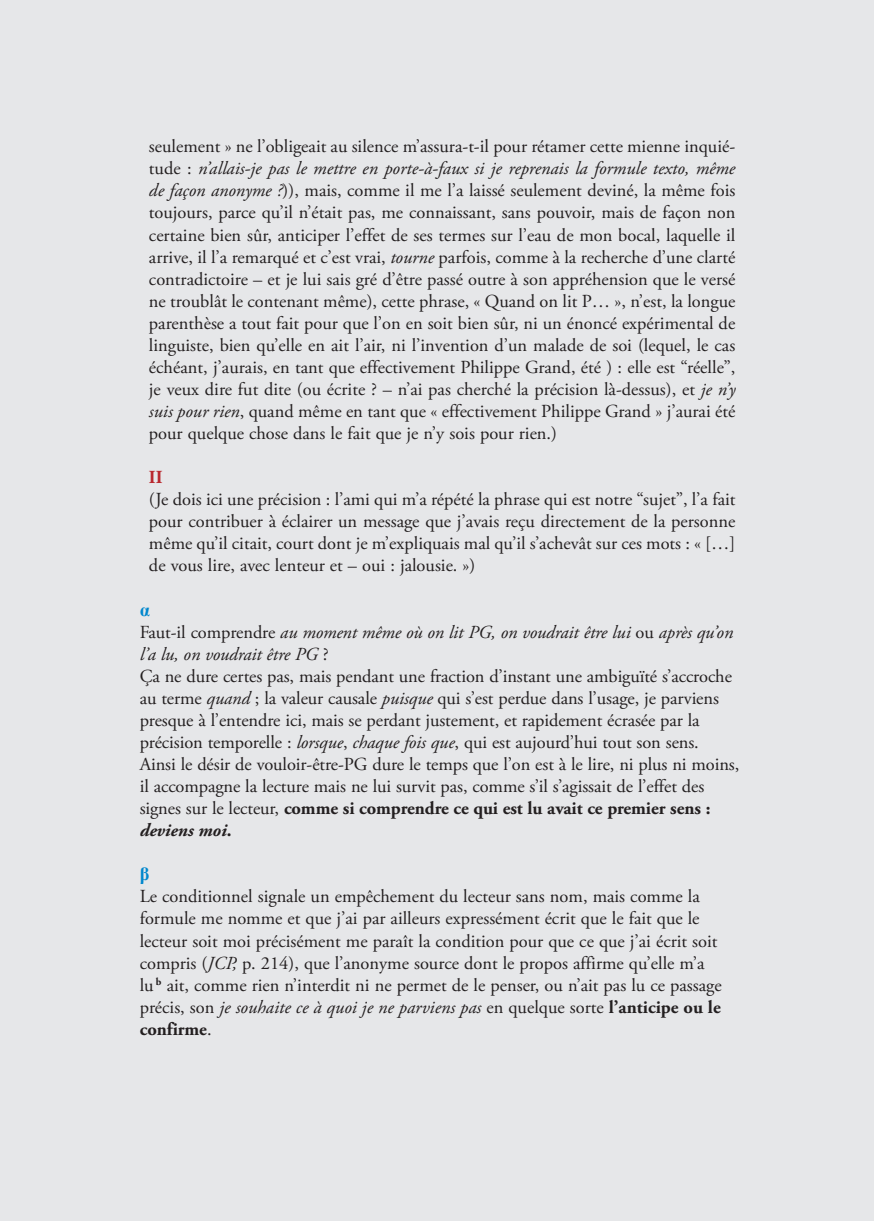
<style>
.page{position:relative;width:874px;height:1221px;background:#fff}
.page>*{position:absolute;margin:0;border:0;box-sizing:border-box;transform-origin:0 0}
.t1{font:18.38px/22.1px "Adobe Garamond Pro";letter-spacing:-.005em;color:#231f20;text-align:justify}
.t2{font:700 18.38px "Adobe Garamond Pro";color:#b9282e}
.t3{font:700 18.38px "Times New Roman";color:#0087cd}
.s1{font-style:italic}
.s2{font-weight:700}
.s3{font-weight:700;font-style:italic}
</style>
<div class="page">
<div style="left:0;top:0;width:873px;height:1220px;background:#e6e7e9"></div>
<p class="t1" style="left:149px;top:136px;width:587px">seulement » ne l’obligeait au silence m’assura-t-il pour rétamer cette mienne inquié&shy;tude : <span class="s1">n’allais-je pas le mettre en porte-à-faux si je reprenais la formule texto, même de façon anonyme ?</span>)), mais, comme il me l’a laissé seulement deviné, la même fois toujours, parce qu’il n’était pas, me connaissant, sans pouvoir, mais de façon non certaine bien sûr, anticiper l’effet de ses termes sur l’eau de mon bocal, laquelle il arrive, il l’a remarqué et c’est vrai, <span class="s1">tourne</span> parfois, comme à la recherche d’une clarté contradictoire – et je lui sais gré d’être passé outre à son appréhension que le versé ne troublât le contenant même), cette phrase, « Quand on lit P… », n’est, la longue parenthèse a tout fait pour que l’on en soit bien sûr, ni un énoncé expérimental de linguiste, bien qu’elle en ait l’air, ni l’invention d’un malade de soi (lequel, le cas échéant, j’aurais, en tant que effectivement Philippe Grand, été ) : elle est “réelle”, je veux dire fut dite (ou écrite ? – n’ai pas cherché la précision là-dessus), et <span class="s1">je n’y suis pour rien</span>, quand même en tant que « effectivement Philippe Grand » j’aurai été pour quelque chose dans le fait que je n’y sois pour rien.)</p>
<p class="t2" style="left:149px;top:466px;width:15px">II</p>
<p class="t1" style="left:149px;top:489px;width:587px">(Je dois ici une précision : l’ami qui m’a répété la phrase qui est notre “sujet”, l’a fait pour contribuer à éclairer un message que j’avais reçu directement de la personne même qu’il citait, court dont je m’expliquais mal qu’il s’achevât sur ces mots : « […] de vous lire, avec lenteur et – oui : jalousie. »)</p>
<p class="t3" style="left:140px;top:596px;width:12px">α</p>
<p class="t1" style="left:140px;top:621px;width:601px;text-align:left">Faut-il comprendre <span class="s1">au moment même où on lit PG, on voudrait être lui</span> ou <span class="s1">après qu’on l’a lu, on voudrait être PG</span> ?<br>Ça ne dure certes pas, mais pendant une fraction d’instant une ambiguïté s’accroche au terme <span class="s1">quand</span> ; la valeur causale <span class="s1">puisque</span> qui s’est perdue dans l’usage, je parviens presque à l’entendre ici, mais se perdant justement, et rapidement écrasée par la précision temporelle : <span class="s1">lorsque</span>, <span class="s1">chaque fois que</span>, qui est aujourd’hui tout son sens.<br>Ainsi le désir de vouloir-être-PG dure le temps que l’on est à le lire, ni plus ni moins, il accompagne la lecture mais ne lui survit pas, comme s’il s’agissait de l’effet des signes sur le lecteur, <span class="s2">comme si comprendre ce qui est lu avait ce premier sens : </span><span class="s3">deviens moi</span><span class="s2">.</span></p>
<p class="t3" style="left:140px;top:861px;width:11px">β</p>
<p class="t1" style="left:140px;top:886px;width:583px;text-align:left">Le conditionnel signale un empêchement du lecteur sans nom, mais comme la formule me nomme et que j’ai par ailleurs expressément écrit que le fait que le lecteur soit moi précisément me paraît la condition pour que ce que j’ai écrit soit compris (<span class="s1">JCP,</span> p. 214), que l’anonyme source dont le propos affirme qu’elle m’a lu <sup>b</sup> ait, comme rien n’interdit ni ne permet de le penser, ou n’ait pas lu ce passage précis, son <span class="s1">je souhaite ce à quoi je ne parviens pas</span> en quelque sorte <span class="s2">l’anticipe ou le confirme</span>.</p>
</div>
